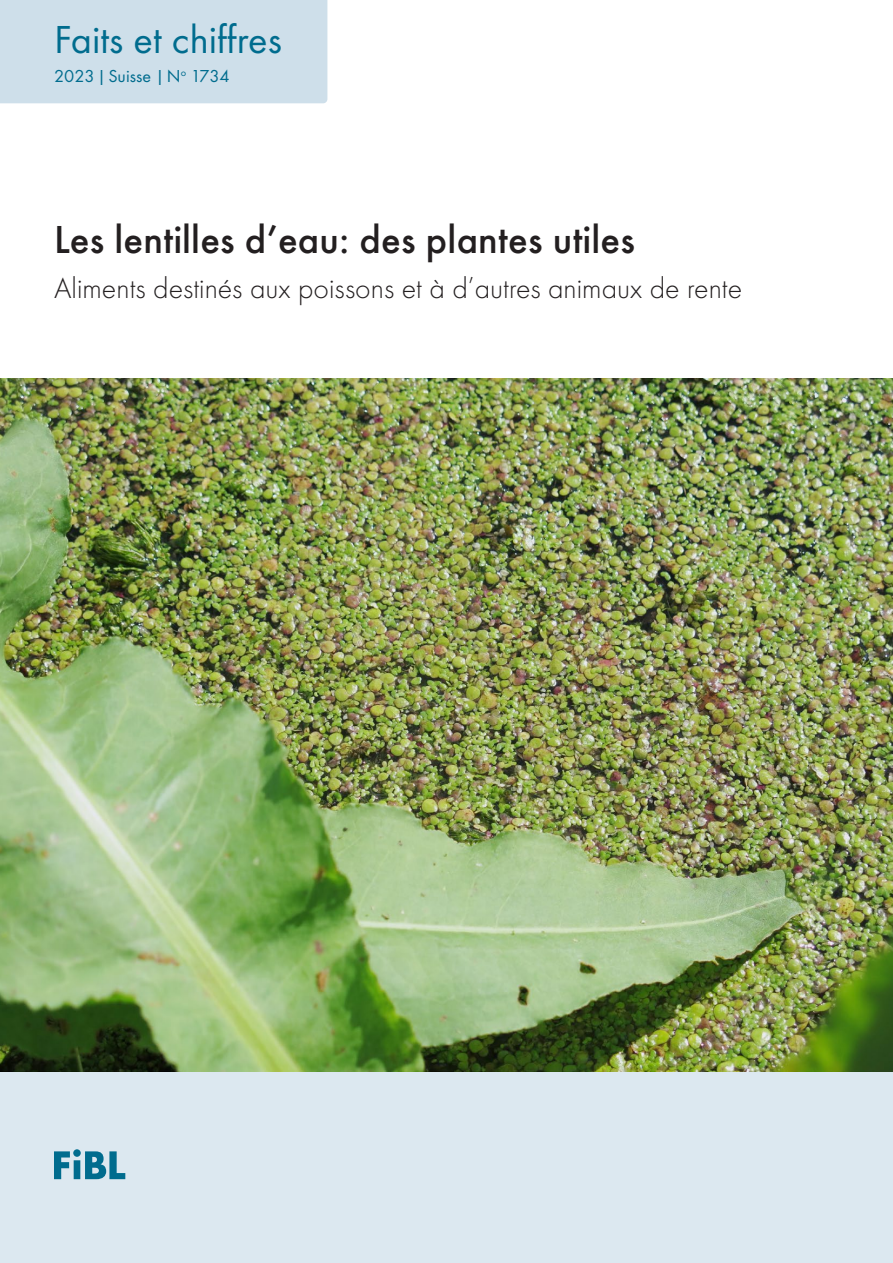
<style>
.page{position:relative;width:893px;height:1263px;background:#fff}
.page>*{position:absolute;margin:0;border:0;box-sizing:border-box;transform-origin:0 0}
.t1{font:500 40.5px "Function Pro";color:#231f20}
.t2{font:40.5px "Function Pro";color:#006c8e}
.t3{font:300 30px "Function Pro";color:#231f20}
.t4{font:18px "Function Pro";color:#006c8e}
</style>
<div class="page">
<div style="left:0;top:0;width:327px;height:103px;background:#cedfea"></div>
<div style="left:0;top:1071px;width:893px;height:192px;background:#dce8f0"></div>
<svg style="left:54px;top:1149px;width:71px;height:30px"></svg>
<img style="left:0;top:378px;width:893px;height:693px">
<h1 class="t2" style="left:54px;top:16px;width:229px">Faits et chiffres</h1>
<p class="t4" style="left:54px;top:65px;width:177px">2023|Suisse |N<sup>o</sup> 1734</p>
<h1 class="t1" style="left:54px;top:215px;width:582px">Les lentilles d’eau: des plantes utiles</h1>
<p class="t3" style="left:54px;top:272px;width:690px">Aliments destinés aux poissons et à d’autres animaux de rente</p>
</div>
